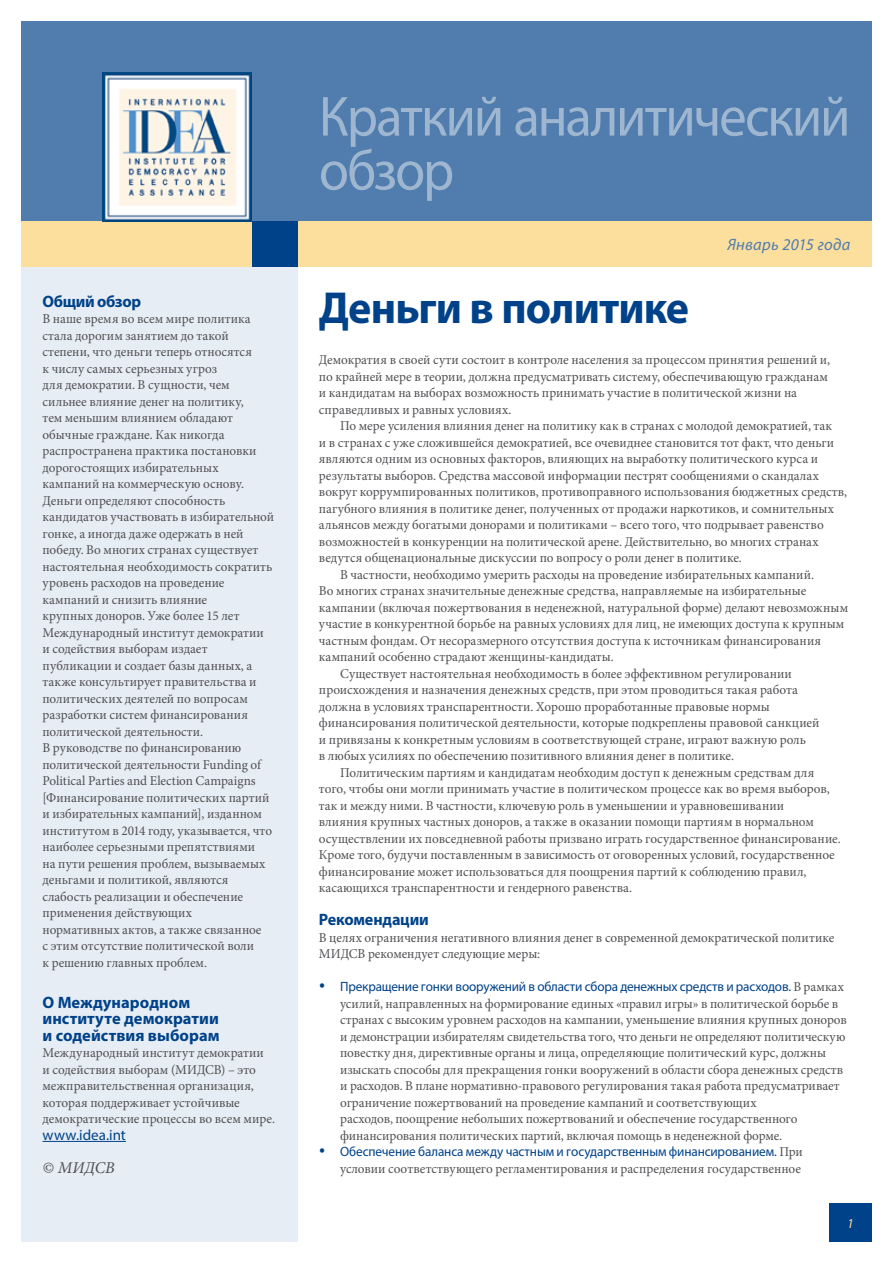
<style>
.page{position:relative;width:893px;height:1263px;background:#fff}
.page>*{position:absolute;margin:0;border:0;box-sizing:border-box;transform-origin:0 0}
.t1{font:57px/54px "Myriad Pro";letter-spacing:-.035em;color:#9fb6d1;scale:.96 1}
.t2{font:700 45px "Myriad Pro";letter-spacing:-.02em;color:#004289}
.t3{font:700 16.5px/16.5px "Myriad Pro";color:#004289}
.t4{font:italic 16.5px "Myriad Pro";letter-spacing:.015em;color:#507dad}
.t5{font:700 16.5px "Myriad Pro";letter-spacing:-.025em;color:#004289}
.t6{font:italic 16.5px "Minion Pro";color:#504f53}
.t7{font:15px "Myriad Pro";color:#004289}
.t8{font:13.5px/16.5px "Minion Pro";color:#504f53}
.t9{font:13.5px "Myriad Pro";letter-spacing:-.015em;color:#004289}
.t10{font:italic 13.5px "Myriad Pro";color:#fddf9d}
.s1{font-family:"Minion Pro";color:#504f53}
</style>
<div class="page">
<div style="left:829px;top:1203px;width:43px;height:39px;background:#004289"></div>
<div style="left:21px;top:21px;width:851px;height:200px;background:#507dad"></div>
<div style="left:21px;top:267px;width:277px;height:975px;background:#e7edf4"></div>
<div style="left:21px;top:221px;width:851px;height:46px;background:#fddf9d"></div>
<div style="left:252px;top:221px;width:46px;height:46px;background:#004289"></div>
<img style="left:103px;top:72px;width:149px;height:149px">
<hr style="left:43px;top:1141px;width:83px;height:1px;background:#004289">
<p class="t5" style="left:43px;top:290px;width:100px">Общий обзор</p>
<p class="t8" style="left:43px;top:311px;width:233px">В наше время во всем мире политика стала дорогим занятием до такой степени, что деньги теперь относятся<br>к числу самых серьезных угроз<br>для демократии. В сущности, чем сильнее влияние денег на политику,<br>тем меньшим влиянием обладают обычные граждане. Как никогда распространена практика постановки дорогостоящих избирательных кампаний на коммерческую основу.<br>Деньги определяют способность кандидатов участвовать в избирательной гонке, а иногда даже одержать в ней победу. Во многих странах существует настоятельная необходимость сократить уровень расходов на проведение кампаний и снизить влияние<br>крупных доноров. Уже более 15 лет Международный институт демократии и содействия выборам издает публикации и создает базы данных, а также консультирует правительства и политических деятелей по вопросам разработки систем финансирования политической деятельности.<br>В руководстве по финансированию политической деятельности Funding of Political Parties and Election Campaigns [Финансирование политических партий и избирательных кампаний], изданном институтом в 2014 году, указывается, что наиболее серьезными препятствиями<br>на пути решения проблем, вызываемых деньгами и политикой, являются слабость реализации и обеспечение применения действующих<br>нормативных актов, а также связанное<br>с этим отсутствие политической воли<br>к решению главных проблем.</p>
<p class="t3" style="left:43px;top:993px;width:179px">О Международном институте демократии и содействия выборам</p>
<p class="t8" style="left:43px;top:1045px;width:234px">Международный институт демократии<br>и содействия выборам (МИДСВ) – это межправительственная организация, которая поддерживает устойчивые демократические процессы во всем мире.</p>
<p class="t7" style="left:43px;top:1125px;width:85px">www.idea.int</p>
<p class="t6" style="left:43px;top:1156px;width:74px">© МИДСВ</p>
<h1 class="t1" style="left:319px;top:89px;width:555px">Краткий аналитический обзор</h1>
<p class="t4" style="left:727px;top:234px;width:125px">Январь 2015 года</p>
<h2 class="t2" style="left:319px;top:279px;width:372px">Деньги в политике</h2>
<p class="t8" style="left:319px;top:352px;width:513px">Демократия в своей сути состоит в контроле населения за процессом принятия решений и, по крайней мере в теории, должна предусматривать систему, обеспечивающую гражданам и кандидатам на выборах возможность принимать участие в политической жизни на справедливых и равных условиях.</p>
<p class="t8" style="left:340px;top:418px;width:493px">По мере усиления влияния денег на политику как в странах с молодой демократией, так</p>
<p class="t8" style="left:319px;top:434px;width:517px">и в странах с уже сложившейся демократией, все очевиднее становится тот факт, что деньги</p>
<p class="t8" style="left:319px;top:451px;width:501px">являются одним из основных факторов, влияющих на выработку политического курса и</p>
<p class="t8" style="left:319px;top:467px;width:501px">результаты выборов. Средства массовой информации пестрят сообщениями о скандалах</p>
<p class="t8" style="left:319px;top:484px;width:530px">вокруг коррумпированных политиков, противоправного использования бюджетных средств,</p>
<p class="t8" style="left:319px;top:500px;width:517px">пагубного влияния в политике денег, полученных от продажи наркотиков, и сомнительных</p>
<p class="t8" style="left:319px;top:517px;width:506px">альянсов между богатыми донорами и политиками – всего того, что подрывает равенство</p>
<p class="t8" style="left:319px;top:533px;width:501px">возможностей в конкуренции на политической арене. Действительно, во многих странах</p>
<p class="t8" style="left:319px;top:550px;width:425px">ведутся общенациональные дискуссии по вопросу о роли денег в политике.</p>
<p class="t8" style="left:340px;top:566px;width:475px">В частности, необходимо умерить расходы на проведение избирательных кампаний.</p>
<p class="t8" style="left:319px;top:583px;width:489px">Во многих странах значительные денежные средства, направляемые на избирательные</p>
<p class="t8" style="left:319px;top:599px;width:531px">кампании (включая пожертвования в неденежной, натуральной форме) делают невозможным</p>
<p class="t8" style="left:319px;top:616px;width:527px">участие в конкурентной борьбе на равных условиях для лиц, не имеющих доступа к крупным</p>
<p class="t8" style="left:319px;top:632px;width:504px">частным фондам. От несоразмерного отсутствия доступа к источникам финансирования</p>
<p class="t8" style="left:319px;top:649px;width:296px">кампаний особенно страдают женщины-кандидаты.</p>
<p class="t8" style="left:340px;top:665px;width:453px">Существует настоятельная необходимость в более эффективном регулировании</p>
<p class="t8" style="left:319px;top:682px;width:480px">происхождения и назначения денежных средств, при этом проводиться такая работа</p>
<p class="t8" style="left:319px;top:698px;width:453px">должна в условиях транспарентности. Хорошо проработанные правовые нормы</p>
<p class="t8" style="left:319px;top:715px;width:502px">финансирования политической деятельности, которые подкреплены правовой санкцией</p>
<p class="t8" style="left:319px;top:731px;width:489px">и привязаны к конкретным условиям в соответствующей стране, играют важную роль</p>
<p class="t8" style="left:319px;top:748px;width:417px">в любых усилиях по обеспечению позитивного влияния денег в политике.</p>
<p class="t8" style="left:340px;top:764px;width:476px">Политическим партиям и кандидатам необходим доступ к денежным средствам для</p>
<p class="t8" style="left:319px;top:781px;width:512px">того, чтобы они могли принимать участие в политическом процессе как во время выборов,</p>
<p class="t8" style="left:319px;top:797px;width:467px">так и между ними. В частности, ключевую роль в уменьшении и уравновешивании</p>
<p class="t8" style="left:319px;top:814px;width:497px">влияния крупных частных доноров, а также в оказании помощи партиям в нормальном</p>
<p class="t8" style="left:319px;top:830px;width:523px">осуществлении их повседневной работы призвано играть государственное финансирование.</p>
<p class="t8" style="left:319px;top:847px;width:517px">Кроме того, будучи поставленным в зависимость от оговоренных условий, государственное</p>
<p class="t8" style="left:319px;top:863px;width:489px">финансирование может использоваться для поощрения партий к соблюдению правил,</p>
<p class="t8" style="left:319px;top:880px;width:315px">касающихся транспарентности и гендерного равенства.</p>
<p class="t3" style="left:319px;top:911px;width:111px">Рекомендации</p>
<p class="t8" style="left:319px;top:929px;width:517px">В целях ограничения негативного влияния денег в современной демократической политике<br>МИДСВ рекомендует следующие меры:</p>
<p class="t9" style="left:319px;top:978px;width:527px">• Прекращение гонки вооружений в области сбора денежных средств и расходов. <span class="s1">В рамках</span></p>
<p class="t8" style="left:340px;top:995px;width:508px">усилий, направленных на формирование единых «правил игры» в политической борьбе в странах с высоким уровнем расходов на кампании, уменьшение влияния крупных доноров и демонстрации избирателям свидетельства того, что деньги не определяют политическую повестку дня, директивные органы и лица, определяющие политический курс, должны изыскать способы для прекращения гонки вооружений в области сбора денежных средств и расходов. В плане нормативно-правового регулирования такая работа предусматривает ограничение пожертвований на проведение кампаний и соответствующих<br>расходов, поощрение небольших пожертвований и обеспечение государственного финансирования политических партий, включая помощь в неденежной форме.</p>
<p class="t9" style="left:319px;top:1143px;width:485px">• Обеспечение баланса между частным и государственным финансированием. <span class="s1">При</span></p>
<p class="t8" style="left:340px;top:1160px;width:462px">условии соответствующего регламентирования и распределения государственное</p>
<p class="t10" style="left:847px;top:1215px;width:8px">1</p>
</div>
